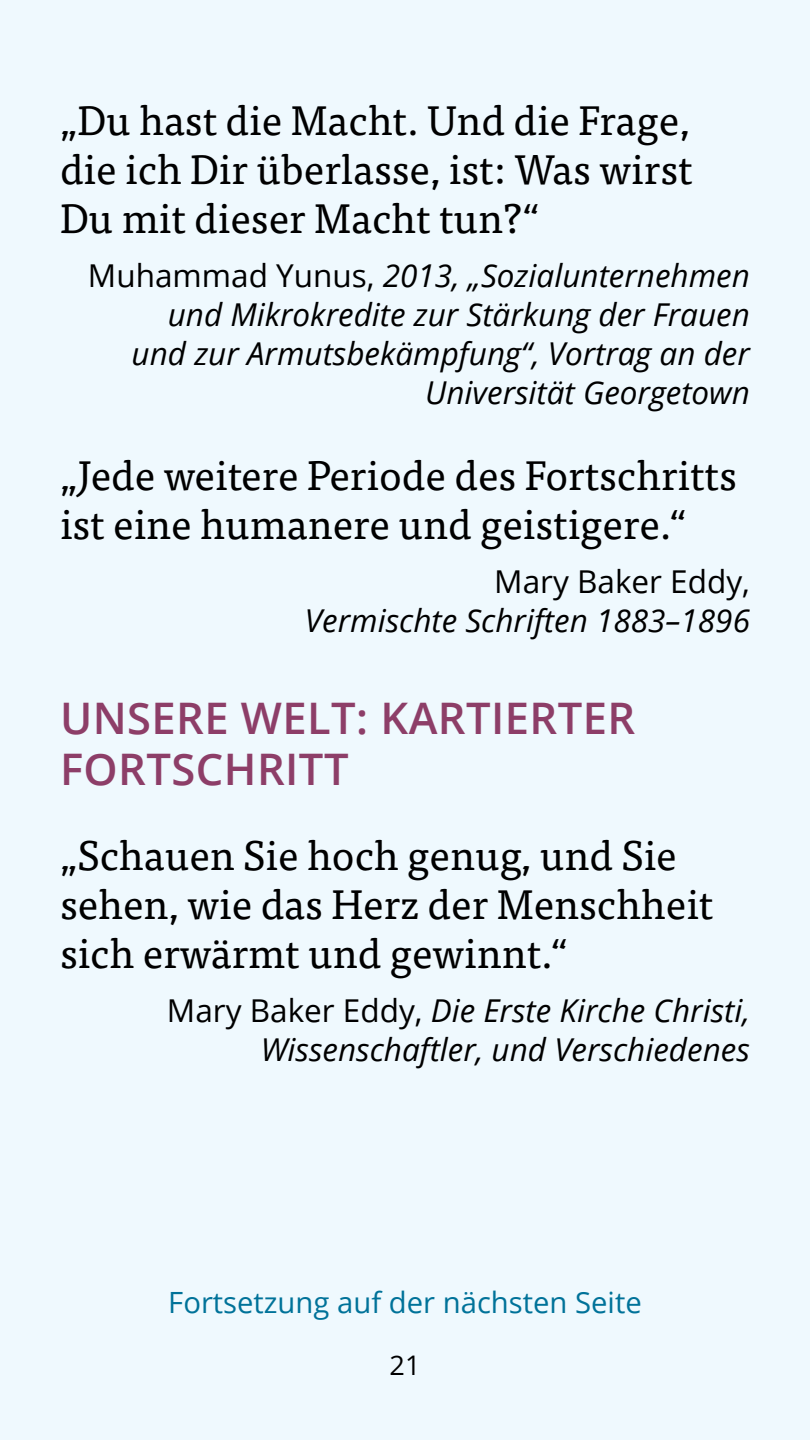
<style>
.page{position:relative;width:810px;height:1440px;background:#eff9fe}
.page>*{position:absolute;margin:0;border:0;box-sizing:border-box;transform-origin:0 0}
.t1{font:600 43.5px/51px "Open Sans";letter-spacing:.01em;color:#8d3e68}
.t2{font:41.25px/48.8px "Tisa Pro";color:#000}
.t3{font:italic 31.5px/39px "Open Sans";color:#000;text-align:right}
.t4{font:31.5px "Open Sans";color:#000}
.t5{font:29.25px "Open Sans";color:#007299}
.t6{font:27px "Open Sans";color:#000}
.s1{font-style:normal}
</style>
<div class="page">
<h2 class="t2" style="left:60px;top:94px;width:634px;text-align:justify">„Du hast die Macht. Und die Frage, die ich Dir überlasse, ist: Was wirst Du mit dieser Macht tun?“</h2>
<p class="t3" style="left:88px;top:255px;width:664px"><span class="s1">Muhammad Yunus,</span> 2013, „Sozialunternehmen und Mikrokredite zur Stärkung der Frauen<br>und zur Armutsbekämpfung“, Vortrag an der Universität Georgetown</p>
<h2 class="t2" style="left:60px;top:449px;width:678px">„Jede weitere Periode des Fortschritts ist eine humanere und geistigere.“</h2>
<p class="t4" style="left:494px;top:560px;width:257px">Mary Baker Eddy,</p>
<p class="t3" style="left:305px;top:600px;width:447px">Vermischte Schriften 1883–1896</p>
<h1 class="t1" style="left:60px;top:691px;width:577px">UNSERE WELT: KARTIERTER<br>FORTSCHRITT</h1>
<h2 class="t2" style="left:60px;top:829px;width:655px">„Schauen Sie hoch genug, und Sie sehen, wie das Herz der Menschheit sich erwärmt und gewinnt.“</h2>
<p class="t3" style="left:167px;top:990px;width:585px"><span class="s1">Mary Baker Eddy,</span> Die Erste Kirche Christi,<br>Wissenschaftler, und Verschiedenes</p>
<p class="t5" style="left:168px;top:1282px;width:475px">Fortsetzung auf der nächsten Seite</p>
<p class="t6" style="left:390px;top:1347px;width:32px">21</p>
</div>
